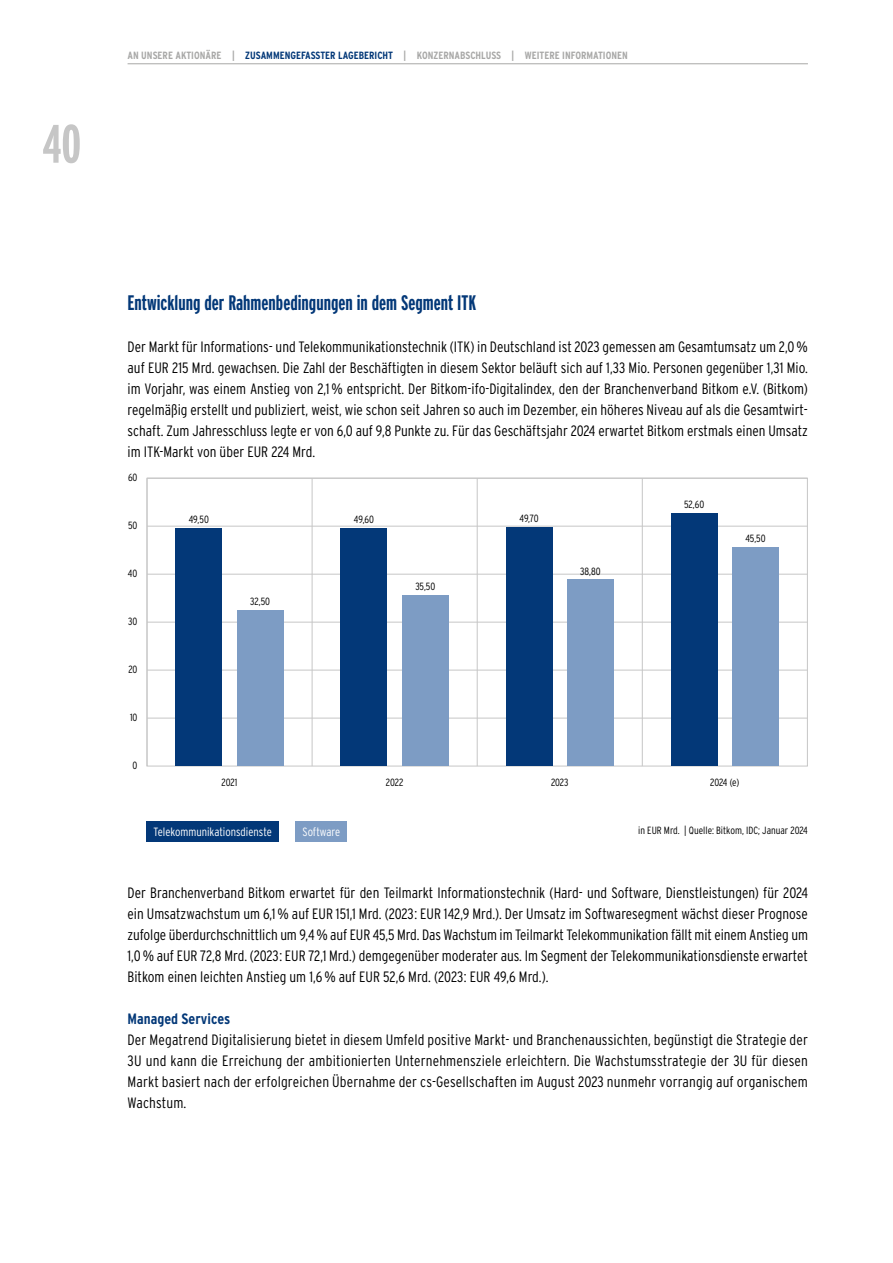
<style>
.page{position:relative;width:893px;height:1263px;background:#fff}
.page>*{position:absolute;margin:0;border:0;box-sizing:border-box;transform-origin:0 0}
.t1{font:700 54px "Interstate Compressed";color:#c6c6c6}
.t2{font:700 21px "Interstate Compressed";color:#033878}
.t3{font:300 15px/21px "Interstate Condensed";color:#000;text-align:justify}
.t4{font:700 15px "Interstate Condensed";color:#033878}
.t5{font:12px "Interstate Light Cond Chart";color:#fff}
.t6{font:10.5px "Interstate Light Cond Chart";color:#000}
.t7{font:700 10.5px "Interstate Condensed";color:#a8a8a7}
.s1{color:#033878}
</style>
<div class="page">
<hr style="left:128px;top:63px;width:680px;height:1px;background:#a8a8a7">
<hr style="left:147px;top:478px;width:1px;height:288px;background:#c6c6c6">
<hr style="left:312px;top:478px;width:1px;height:288px;background:#c6c6c6">
<hr style="left:477px;top:478px;width:1px;height:288px;background:#c6c6c6">
<hr style="left:642px;top:478px;width:1px;height:288px;background:#c6c6c6">
<hr style="left:147px;top:478px;width:660px;height:1px;background:#c6c6c6">
<hr style="left:147px;top:526px;width:660px;height:1px;background:#c6c6c6">
<hr style="left:147px;top:574px;width:660px;height:1px;background:#c6c6c6">
<hr style="left:147px;top:622px;width:660px;height:1px;background:#c6c6c6">
<hr style="left:147px;top:670px;width:660px;height:1px;background:#c6c6c6">
<hr style="left:147px;top:718px;width:660px;height:1px;background:#c6c6c6">
<div style="left:237px;top:610px;width:47px;height:156px;background:#7d9cc4"></div>
<div style="left:176px;top:529px;width:46px;height:237px;background:#033878"></div>
<div style="left:402px;top:596px;width:47px;height:170px;background:#7d9cc4"></div>
<div style="left:341px;top:528px;width:46px;height:238px;background:#033878"></div>
<div style="left:567px;top:580px;width:47px;height:186px;background:#7d9cc4"></div>
<div style="left:506px;top:528px;width:46px;height:238px;background:#033878"></div>
<div style="left:732px;top:548px;width:47px;height:218px;background:#7d9cc4"></div>
<div style="left:671px;top:514px;width:46px;height:252px;background:#033878"></div>
<div style="left:147px;top:821px;width:132px;height:21px;background:#033878"></div>
<div style="left:296px;top:821px;width:51px;height:21px;background:#7d9cc4"></div>
<h1 class="t1" style="left:43px;top:114px;width:40px">40</h1>
<p class="t7" style="left:128px;top:50px;width:502px">AN UNSERE AKTIONÄRE | <span class="s1">ZUSAMMENGEFASSTER LAGEBERICHT</span> | KONZERNABSCHLUSS | WEITERE INFORMATIONEN</p>
<h2 class="t2" style="left:128px;top:291px;width:350px">Entwicklung der Rahmenbedingungen in dem Segment ITK</h2>
<p class="t3" style="left:128px;top:336px;width:682px">Der Markt für Informations- und Telekommunikationstechnik (ITK) in Deutschland ist 2023 gemessen am Gesamtumsatz um 2,0% auf EUR 215 Mrd. gewachsen. Die Zahl der Beschäftigten in diesem Sektor beläuft sich auf 1,33 Mio. Personen gegenüber 1,31 Mio. im Vorjahr, was einem Anstieg von 2,1% entspricht. Der Bitkom-ifo-Digitalindex, den der Branchenverband Bitkom e.V. (Bitkom) regelmäßig erstellt und publiziert, weist, wie schon seit Jahren so auch im Dezember, ein höheres Niveau auf als die Gesamtwirt&shy;schaft. Zum Jahresschluss legte er von 6,0 auf 9,8 Punkte zu. Für das Geschäftsjahr 2024 erwartet Bitkom erstmals einen Umsatz im ITK-Markt von über EUR 224 Mrd.</p>
<p class="t6" style="left:128px;top:472px;width:11px">60</p>
<p class="t6" style="left:128px;top:520px;width:11px">50</p>
<p class="t6" style="left:128px;top:568px;width:11px">40</p>
<p class="t6" style="left:128px;top:616px;width:11px">30</p>
<p class="t6" style="left:128px;top:664px;width:11px">20</p>
<p class="t6" style="left:130px;top:712px;width:9px">10</p>
<p class="t6" style="left:133px;top:760px;width:6px">0</p>
<p class="t6" style="left:189px;top:514px;width:22px">49,50</p>
<p class="t6" style="left:250px;top:595px;width:21px">32,50</p>
<p class="t6" style="left:354px;top:513px;width:22px">49,60</p>
<p class="t6" style="left:415px;top:581px;width:21px">35,50</p>
<p class="t6" style="left:519px;top:513px;width:21px">49,70</p>
<p class="t6" style="left:580px;top:565px;width:22px">38,80</p>
<p class="t6" style="left:684px;top:499px;width:22px">52,60</p>
<p class="t6" style="left:745px;top:533px;width:22px">45,50</p>
<p class="t6" style="left:222px;top:777px;width:17px">2021</p>
<p class="t6" style="left:386px;top:777px;width:19px">2022</p>
<p class="t6" style="left:551px;top:777px;width:19px">2023</p>
<p class="t6" style="left:710px;top:777px;width:31px">2024 (e)</p>
<p class="t5" style="left:154px;top:825px;width:120px">Telekommunikationsdienste</p>
<p class="t5" style="left:303px;top:825px;width:39px">Software</p>
<p class="t6" style="left:638px;top:825px;width:171px">in EUR Mrd. | Quelle: Bitkom, IDC; Januar 2024</p>
<p class="t3" style="left:128px;top:882px;width:682px">Der Branchenverband Bitkom erwartet für den Teilmarkt Informationstechnik (Hard- und Software, Dienstleistungen) für 2024 ein Umsatzwachstum um 6,1% auf EUR 151,1 Mrd. (2023: EUR 142,9 Mrd.). Der Umsatz im Softwaresegment wächst dieser Prognose zufolge überdurchschnittlich um 9,4% auf EUR 45,5 Mrd. Das Wachstum im Teilmarkt Telekommunikation fällt mit einem Anstieg um 1,0% auf EUR 72,8 Mrd. (2023: EUR 72,1 Mrd.) demgegenüber moderater aus. Im Segment der Telekommunikationsdienste erwartet Bitkom einen leichten Anstieg um 1,6% auf EUR 52,6 Mrd. (2023: EUR 49,6 Mrd.).</p>
<p class="t4" style="left:128px;top:1010px;width:104px">Managed Services</p>
<p class="t3" style="left:128px;top:1029px;width:682px">Der Megatrend Digitalisierung bietet in diesem Umfeld positive Markt- und Branchenaussichten, begünstigt die Strategie der 3U und kann die Erreichung der ambitionierten Unternehmensziele erleichtern. Die Wachstumsstrategie der 3U für diesen Markt basiert nach der erfolgreichen Übernahme der cs-Gesellschaften im August 2023 nunmehr vorrangig auf organischem Wachstum.</p>
</div>
